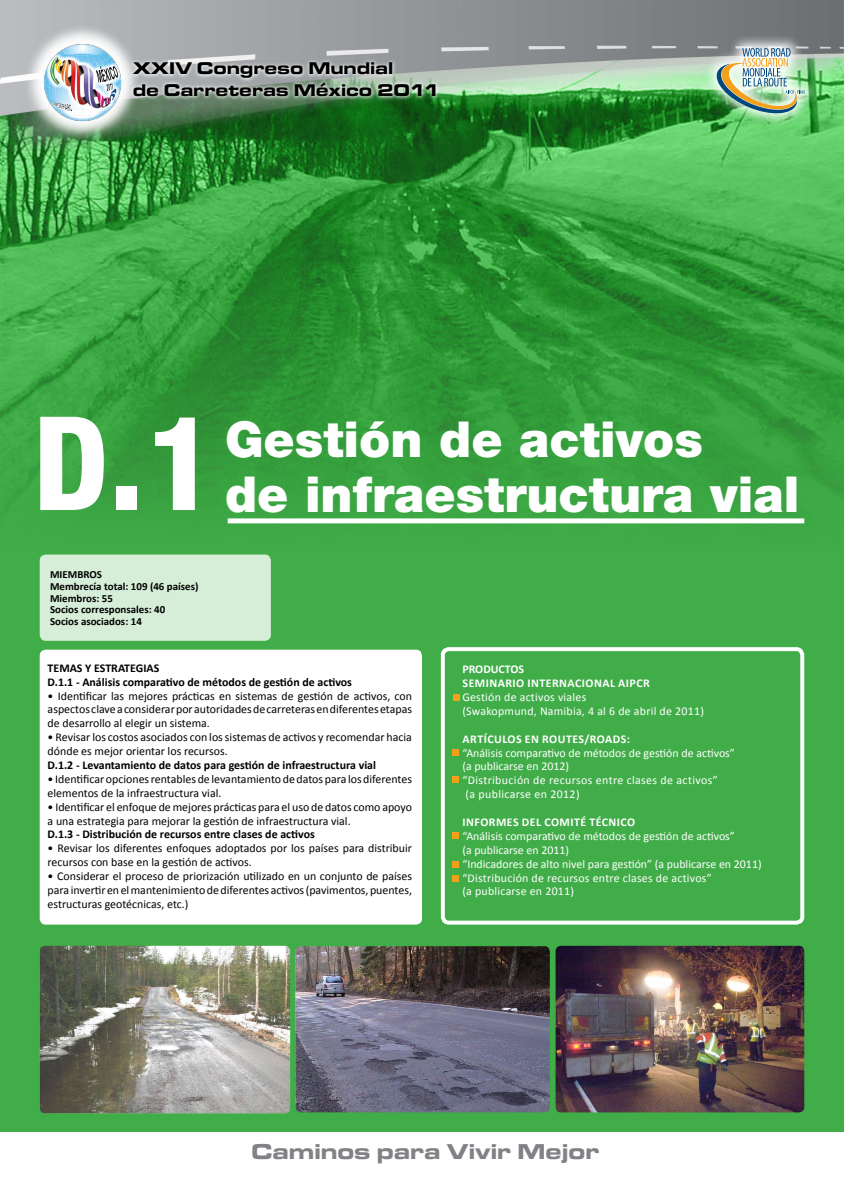
<style>
.page{position:relative;width:844px;height:1191px;background:#fff}
.page>*{position:absolute;margin:0;border:0;box-sizing:border-box;transform-origin:0 0}
.t1{font:800 condensed 130.51px "Helvetica Neue";color:#fff}
.t2{font:900 49.59px/54px "Helvetica Neue";color:#fff}
.t3{font:22.33px "Microgramma D Bold Exte";letter-spacing:.03em;color:#808285}
.t4{font:17.57px/21.1px "Microgramma D Bold Exte";letter-spacing:.03em;color:#000}
.t5{font:11.9px/13.9px "Calibri";color:#000}
.t6{font:11.9px/13.9px "Calibri";letter-spacing:.01em;color:#fff}
.t7{font:700 11.9px/13.9px "Calibri";color:#000}
.t8{font:700 11.9px "Calibri";letter-spacing:.04em;color:#fff}
.t9{font:700 11.9px/13.9px "Calibri";color:#fff}
.t10{font:700 10.92px/11.9px "Calibri";color:#000}
.s1{font-weight:700}
</style>
<div class="page">
<div style="left:0;top:0;width:843px;height:1131px;background:#41ad49"></div>
<img style="left:0;top:193px;width:843px;height:372px">
<img style="left:0;top:0;width:843px;height:193px">
<div style="left:22px;top:22px;width:157px;height:156px;background:#fff;opacity:.97"></div>
<img style="left:32px;top:31px;width:101px;height:102px">
<svg style="left:53px;top:102px;width:19px;height:9px"></svg>
<svg style="left:96px;top:66px;width:22px;height:25px"></svg>
<div style="left:701px;top:33px;width:128px;height:104px;background:#fff;opacity:.94"></div>
<img style="left:713px;top:48px;width:92px;height:68px">
<div style="left:128px;top:57px;width:371px;height:56px;background:#fff;opacity:.95"></div>
<div style="left:40px;top:649px;width:382px;height:275px;background:#fff;border-radius:6px"></div>
<div style="left:40px;top:554px;width:231px;height:87px;background:#d6edd8;border-radius:6px"></div>
<div style="left:228px;top:518px;width:576px;height:5px;background:#fff"></div>
<svg style="left:453px;top:832px;width:6px;height:6px"></svg>
<svg style="left:453px;top:694px;width:6px;height:6px"></svg>
<svg style="left:453px;top:777px;width:6px;height:6px"></svg>
<svg style="left:453px;top:749px;width:6px;height:6px"></svg>
<svg style="left:453px;top:861px;width:6px;height:6px"></svg>
<svg style="left:453px;top:875px;width:6px;height:6px"></svg>
<div style="left:441px;top:647px;width:363px;height:277px;border:4px solid #fff;border-radius:6px"></div>
<img style="left:40px;top:945px;width:250px;height:168px">
<img style="left:295px;top:946px;width:254px;height:166px">
<img style="left:555px;top:945px;width:249px;height:167px">
<p class="t4" style="left:133px;top:57px;width:308px">XXIV Congreso Mundial<br>de Carreteras México 2011</p>
<p class="t1" style="left:33px;top:383px;width:183px">D.1</p>
<p class="t10" style="left:50px;top:567px;width:150px">MIEMBROS<br>Membrecía total: 109 (46 países)<br>Miembros: 55<br>Socios corresponsales: 40<br>Socios asociados: 14</p>
<p class="t2" style="left:225px;top:412px;width:575px">Gestión de activos<br>de infraestructura vial</p>
<p class="t7" style="left:48px;top:660px;width:306px">TEMAS Y ESTRATEGIAS<br>D.1.1 - Análisis comparativo de métodos de gestión de activos</p>
<p class="t5" style="left:48px;top:688px;width:366px;text-align:justify">• Identificar las mejores prácticas en sistemas de gestión de activos, con aspectos clave a considerar por autoridades de carreteras en diferentes etapas de desarrollo al elegir un sistema.</p>
<p class="t5" style="left:48px;top:729px;width:366px">• Revisar los costos asociados con los sistemas de activos y recomendar hacia dónde es mejor orientar los recursos.<br><span class="s1">D.1.2 - Levantamiento de datos para gestión de infraestructura vial</span></p>
<p class="t5" style="left:48px;top:771px;width:366px">• Identificar opciones rentables de levantamiento de datos para los diferentes elementos de la infraestructura vial.</p>
<p class="t5" style="left:48px;top:799px;width:366px">• Identificar el enfoque de mejores prácticas para el uso de datos como apoyo a una estrategia para mejorar la gestión de infraestructura vial.<br><span class="s1">D.1.3 - Distribución de recursos entre clases de activos</span></p>
<p class="t5" style="left:48px;top:841px;width:366px">• Revisar los diferentes enfoques adoptados por los países para distribuir recursos con base en la gestión de activos.</p>
<p class="t5" style="left:48px;top:868px;width:366px;text-align:justify">• Considerar el proceso de priorización utilizado en un conjunto de países para invertir en el mantenimiento de diferentes activos (pavimentos, puentes, estructuras geotécnicas, etc.)</p>
<p class="t9" style="left:462px;top:661px;width:63px">PRODUCTOS<br>Semi nario</p>
<p class="t8" style="left:527px;top:676px;width:48px">Internacio</p>
<p class="t8" style="left:594px;top:676px;width:57px">nal AIPCR</p>
<p class="t6" style="left:462px;top:689px;width:243px">Gestión de activos viales<br>(Swakopmund, Namibia, 4 al 6 de abril de 2011)</p>
<p class="t8" style="left:462px;top:731px;width:95px">Artícu los en Routes</p>
<p class="t8" style="left:584px;top:731px;width:21px">/Roads</p>
<p class="t6" style="left:462px;top:731px;width:274px;text-indent:164px"><span class="s1">:<br></span>“Análisis comparativo de métodos de gestión de activos” (a publicarse en 2012)<br>“Distribución de recursos entre clases de activos”<br>(a publicarse en 2012)</p>
<p class="t8" style="left:462px;top:814px;width:27px">Informes</p>
<p class="t8" style="left:522px;top:814px;width:31px">de l comit</p>
<p class="t6" style="left:462px;top:814px;width:301px;text-indent:118px"><span class="s1">é técnico<br></span>“Análisis comparativo de métodos de gestión de activos”<br>(a publicarse en 2011)<br>“Indicadores de alto nivel para gestión” (a publicarse en 2011) “Distribución de recursos entre clases de activos”<br>(a publicarse en 2011)</p>
<p class="t3" style="left:252px;top:1136px;width:348px">Caminos para Vivir Mejor</p>
</div>
